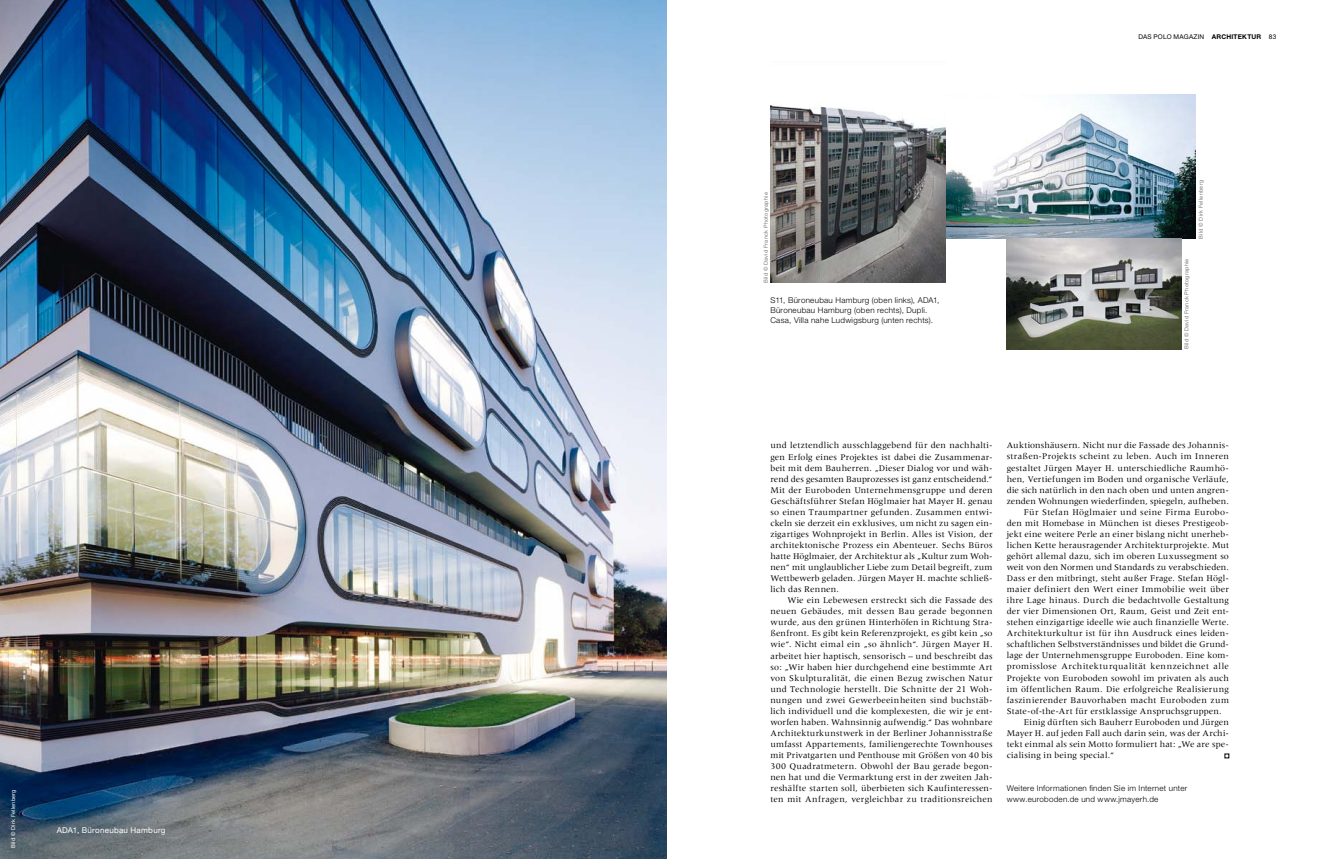
<style>
.page{position:relative;width:1333px;height:859px;background:#fff}
.page>*{position:absolute;margin:0;border:0;box-sizing:border-box;transform-origin:0 0}
.t1{font:9px/11.1px "Meridien";letter-spacing:.015em;color:#000}
.t2{font:9px "Meridien";letter-spacing:.04em;color:#000}
.t3{font:300 8px/10.4px "Helvetica Neue LT";letter-spacing:.035em;color:#000}
.t4{font:8px "Helvetica Neue LT";letter-spacing:.035em;color:#fff}
.t5{font:6.5px "Helvetica Neue LT";letter-spacing:.155em;color:#000}
.t6{font:700 6.5px "Helvetica Neue LT";letter-spacing:.03em;color:#000}
.t7{font:5.5px "Helvetica Neue LT";letter-spacing:.045em;color:#7b7c7e}
.t8{font:5.5px "Helvetica Neue LT";letter-spacing:.045em;color:#fff}
.s1{font-weight:400}
</style>
<div class="page">
<img style="left:0;top:0;width:666px;height:859px">
<img style="left:945px;top:95px;width:250px;height:143px">
<img style="left:1006px;top:238px;width:175px;height:112px">
<img style="left:770px;top:105px;width:175px;height:178px">
<svg style="left:1224px;top:754px;width:4px;height:4px"></svg>
<p class="t8" style="left:10px;top:848px;width:60px;rotate:-90deg">Bild © Dirk Fellenberg</p>
<p class="t4" style="left:57px;top:826px;width:7px">ADA</p>
<p class="t4" style="left:73px;top:826px;width:94px">1, Büroneubau Hamburg</p>
<p class="t5" style="left:1138px;top:33px;width:64px">das po lo magazin</p>
<p class="t6" style="left:1211px;top:33px;width:66px">ARCHITEKTUR <span class="s1">83</span></p>
<p class="t7" style="left:762px;top:283px;width:92px;rotate:-90deg">Bild © David Franck Photographie</p>
<p class="t7" style="left:1197px;top:239px;width:60px;rotate:-90deg">Bild © Dirk Fellenberg</p>
<p class="t7" style="left:1183px;top:349px;width:92px;rotate:-90deg">Bild © David Franck Photographie</p>
<p class="t3" style="left:770px;top:294px;width:170px">S11, Büroneubau Hamburg (oben links), ADA1,<br>Büroneubau Hamburg (oben rechts), Dupli.<br>Casa, Villa nahe Ludwigsburg (unten rechts).</p>
<p class="t1" style="left:770px;top:440px;width:224px">und letztendlich ausschlaggebend für den nachhalti&shy;gen Erfolg eines Projektes ist dabei die Zusammenar&shy;beit mit dem Bauherren. „Dieser Dialog vor und wäh&shy;rend des gesamten Bauprozesses ist ganz entscheidend.“ Mit der Euroboden Unternehmensgruppe und deren Geschäftsführer Stefan Höglmaier hat Mayer H. genau so einen Traumpartner gefunden. Zusammen entwi&shy;ckeln sie derzeit ein exklusives, um nicht zu sagen ein&shy;zigartiges Wohnprojekt in Berlin. Alles ist Vision, der architektonische Prozess ein Abenteuer. Sechs Büros hatte Höglmaier, der Architektur als „Kultur zum Woh&shy;nen“ mit unglaublicher Liebe zum Detail begreift, zum Wettbewerb geladen. Jürgen Mayer H. machte schließ&shy;lich das Rennen.</p>
<p class="t1" style="left:770px;top:595px;width:224px;text-align:justify;text-indent:17px">Wie ein Lebewesen erstreckt sich die Fassade des neuen Gebäudes, mit dessen Bau gerade begonnen wurde, aus den grünen Hinterhöfen in Richtung Stra&shy;ßenfront. Es gibt kein Referenzprojekt, es gibt kein „so wie“. Nicht eimal ein „so ähnlich“. Jürgen Mayer H. arbeitet hier haptisch, sensorisch – und beschreibt das so: „Wir haben hier durchgehend eine bestimmte Art von Skulpturalität, die einen Bezug zwischen Natur und Technologie herstellt. Die Schnitte der 21 Woh&shy;nungen und zwei Gewerbeeinheiten sind buchstäb&shy;lich individuell und die komplexesten, die wir je ent&shy;worfen haben. Wahnsinnig aufwendig.“ Das wohnbare Architekturkunstwerk in der Berliner Johannisstraße umfasst Appartements, familiengerechte Townhouses mit Privatgarten und Penthouse mit Größen von 40 bis 300 Quadratmetern. Obwohl der Bau gerade begon&shy;nen hat und die Vermarktung erst in der zweiten Jah&shy;reshälfte starten soll, überbieten sich Kaufinteressen&shy;ten mit Anfragen, vergleichbar zu traditionsreichen</p>
<p class="t1" style="left:1006px;top:440px;width:224px">Auktionshäusern. Nicht nur die Fassade des Johannis-</p>
<p class="t1" style="left:1006px;top:451px;width:224px">straßen-Projekts scheint zu leben. Auch im Inneren</p>
<p class="t1" style="left:1006px;top:462px;width:224px">gestaltet Jürgen Mayer H. unterschiedliche Raumhö-</p>
<p class="t1" style="left:1006px;top:473px;width:224px">hen, Vertiefungen im Boden und organische Verläufe,</p>
<p class="t1" style="left:1006px;top:484px;width:224px">die sich natürlich in den nach oben und unten angren-</p>
<p class="t1" style="left:1006px;top:495px;width:224px">zenden Wohnungen wiederfinden, spiegeln, aufheben.</p>
<p class="t1" style="left:1023px;top:506px;width:207px">Für Stefan Höglmaier und seine Firma Eurobo-</p>
<p class="t1" style="left:1006px;top:517px;width:224px">den mit Homebase in München ist dieses Prestigeob-</p>
<p class="t1" style="left:1006px;top:528px;width:224px">jekt eine weitere Perle an einer bislang nicht unerheb-</p>
<p class="t1" style="left:1006px;top:539px;width:224px">lichen Kette herausragender Architekturprojekte. Mut</p>
<p class="t1" style="left:1006px;top:550px;width:224px">gehört allemal dazu, sich im oberen Luxussegment so</p>
<p class="t1" style="left:1006px;top:561px;width:224px">weit von den Normen und Standards zu verabschieden.</p>
<p class="t1" style="left:1006px;top:572px;width:224px">Dass er den mitbringt, steht außer Frage. Stefan Högl-</p>
<p class="t1" style="left:1006px;top:584px;width:224px">maier definiert den Wert einer Immobilie weit über</p>
<p class="t1" style="left:1006px;top:595px;width:224px">ihre Lage hinaus. Durch die bedachtvolle Gestaltung</p>
<p class="t1" style="left:1006px;top:606px;width:224px">der vier Dimensionen Ort, Raum, Geist und Zeit ent-</p>
<p class="t1" style="left:1006px;top:617px;width:224px">stehen einzigartige ideelle wie auch finanzielle Werte.</p>
<p class="t1" style="left:1006px;top:628px;width:224px">Architekturkultur ist für ihn Ausdruck eines leiden-</p>
<p class="t1" style="left:1006px;top:639px;width:224px">schaftlichen Selbstverständnisses und bildet die Grund-</p>
<p class="t1" style="left:1006px;top:650px;width:224px">lage der Unternehmensgruppe Euroboden. Eine kom-</p>
<p class="t2" style="left:1006px;top:662px;width:224px">promisslose Architekturqualität kennzeichnet alle</p>
<p class="t1" style="left:1006px;top:672px;width:224px">Projekte von Euroboden sowohl im privaten als auch</p>
<p class="t1" style="left:1006px;top:683px;width:224px">im öffentlichen Raum. Die erfolgreiche Realisierung</p>
<p class="t1" style="left:1006px;top:694px;width:224px">faszinierender Bauvorhaben macht Euroboden zum</p>
<p class="t1" style="left:1006px;top:705px;width:216px">State-of-the-Art für erstklassige Anspruchsgruppen.</p>
<p class="t1" style="left:1023px;top:716px;width:207px">Einig dürften sich Bauherr Euroboden und Jürgen</p>
<p class="t1" style="left:1006px;top:727px;width:224px">Mayer H. auf jeden Fall auch darin sein, was der Archi-</p>
<p class="t1" style="left:1006px;top:738px;width:224px">tekt einmal als sein Motto formuliert hat: „We are spe-</p>
<p class="t1" style="left:1006px;top:749px;width:109px">cialising in being special.“</p>
<p class="t3" style="left:1006px;top:783px;width:182px;line-height:11.1px">Weitere Informationen finden Sie im Internet unter www.euroboden.de und www.jmayerh.de</p>
</div>
